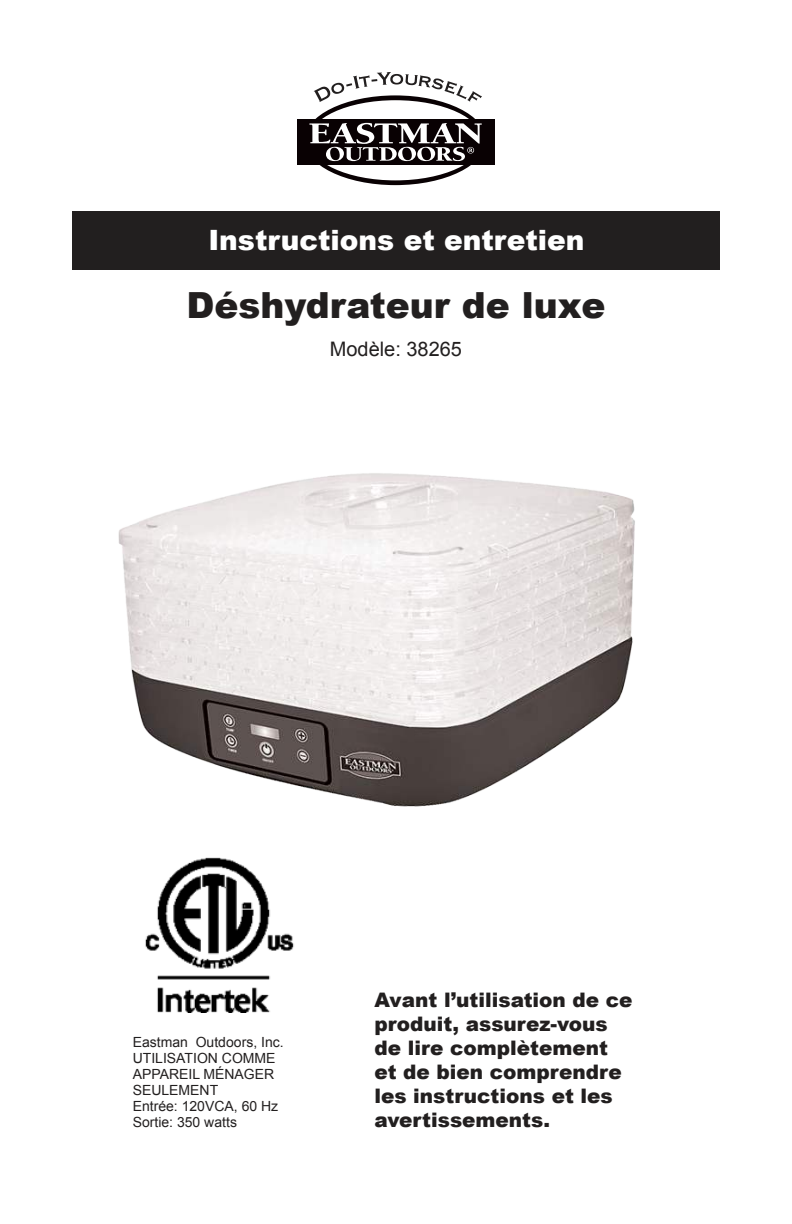
<style>
.page{position:relative;width:792px;height:1224px;background:#fff}
.page>*{position:absolute;margin:0;border:0;box-sizing:border-box;transform-origin:0 0}
.t1{font:900 36px "Arial";color:#221f1f}
.t2{font:900 28px "Arial";color:#fff}
.t3{font:900 20px/24px "Arial";color:#221f1f}
.t4{font:20px "Arial";color:#221f1f}
.t5{font:14px/16px "Arial";color:#221f1f}
</style>
<div class="page">
<div style="left:72px;top:211px;width:648px;height:58px;background:#221f1f"></div>
<svg style="left:297px;top:72px;width:198px;height:114px"></svg>
<img style="left:118px;top:473px;width:517px;height:334px">
<img style="left:145px;top:858px;width:149px;height:154px">
<h2 class="t2" style="left:208px;top:229px;width:378px">Instructions et entretien</h2>
<h1 class="t1" style="left:187px;top:292px;width:420px">Déshydrateur de luxe</h1>
<p class="t4" style="left:330px;top:341px;width:134px">Modèle: 38265</p>
<p class="t5" style="left:133px;top:1036px;width:152px">Eastman Outdoors, Inc.<br>UTILISATION COMME<br>APPAREIL MÉNAGER<br>SEULEMENT<br>Entrée: 120VCA, 60 Hz<br>Sortie: 350 watts</p>
<p class="t3" style="left:374px;top:989px;width:260px">Avant l’utilisation de ce produit, assurez-vous de lire complètement et de bien comprendre les instructions et les avertissements.</p>
</div>
